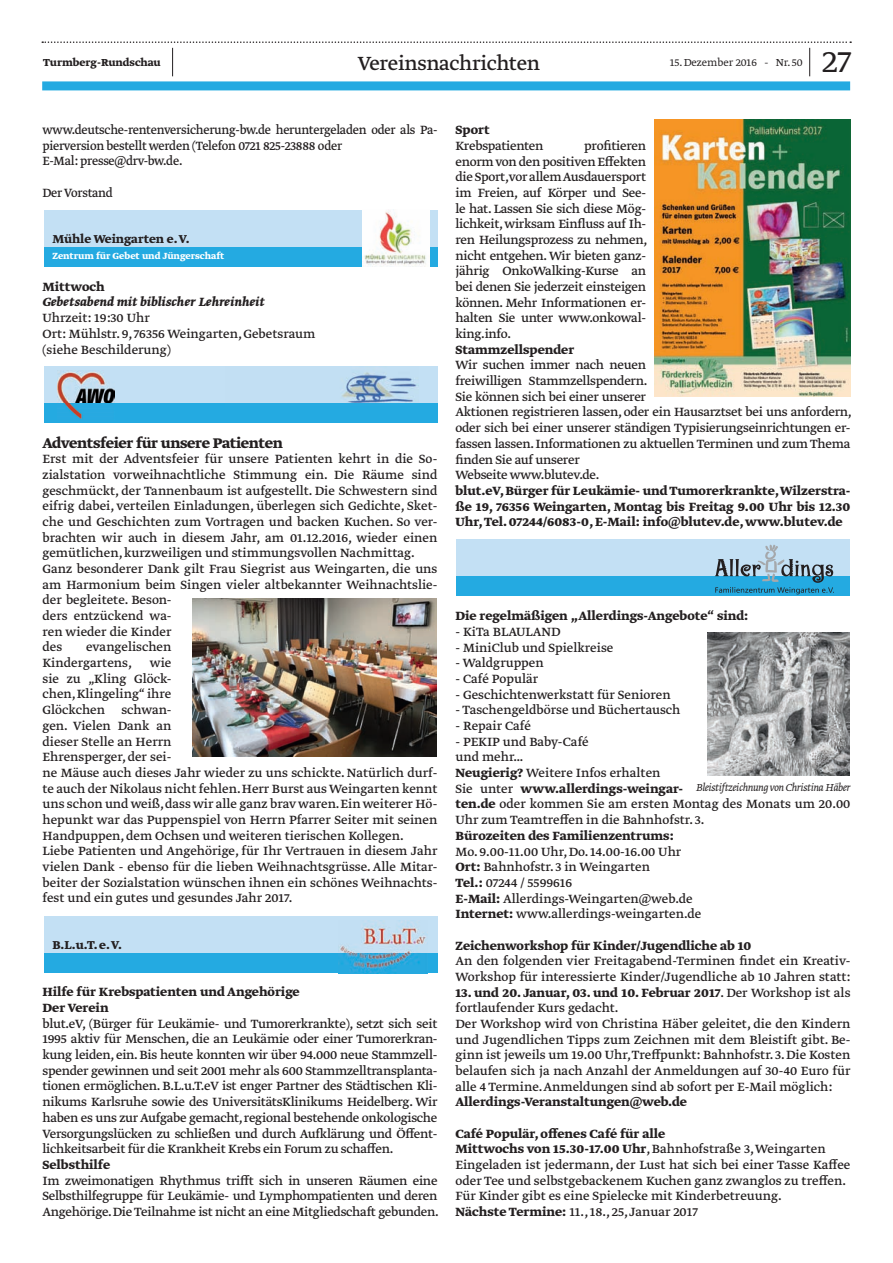
<style>
.page{position:relative;width:893px;height:1263px;background:#fff}
.page>*{position:absolute;margin:0;border:0;box-sizing:border-box;transform-origin:0 0}
.t1{font:300 36px "Greta Text Std";color:#231f20}
.t2{font:22.5px "Greta Text Std";letter-spacing:-.015em;color:#231f20}
.t3{font:700 16.5px "Greta Text Std";letter-spacing:-.02em;color:#231f20}
.t4{font:14.1px/15.8px "Greta Text Std";color:#231f20}
.t5{font:700 14.1px/15.8px "Greta Text Std";color:#231f20}
.t6{font:14.1px/15.8px "Greta Text Std";letter-spacing:-.02em;color:#231f20}
.t7{font:14.1px/15.8px "Greta Text Std";letter-spacing:-.02em;color:#231f20;scale:.95 1}
.t8{font:italic 700 14.1px "Greta Text Std";color:#231f20}
.t9{font:700 13.5px "Greta Text Std";color:#231f20}
.t10{font:italic 300 12px "Greta Text Std";letter-spacing:-.03em;color:#231f20}
.t11{font:300 12px "Greta Text Std";color:#231f20}
.t12{font:700 12px "Greta Text Std";color:#231f20}
.t13{font:700 10.5px "Greta Text Std";color:#fff}
.s1{font-weight:700}
</style>
<div class="page">
<div style="left:42px;top:81px;width:808px;height:9px;background:#24aae1"></div>
<svg style="left:42px;top:41px;width:809px;height:35px"></svg>
<div style="left:44px;top:210px;width:393px;height:57px;background:#c3e0f4"></div>
<div style="left:44px;top:247px;width:393px;height:20px;background:#24aae1"></div>
<img style="left:363px;top:210px;width:66px;height:57px">
<div style="left:44px;top:366px;width:393px;height:57px;background:#c3e0f4"></div>
<div style="left:44px;top:403px;width:393px;height:20px;background:#24aae1"></div>
<img style="left:58px;top:371px;width:57px;height:48px">
<img style="left:342px;top:372px;width:75px;height:31px">
<img style="left:192px;top:598px;width:244px;height:158px">
<div style="left:44px;top:916px;width:393px;height:57px;background:#c3e0f4"></div>
<div style="left:44px;top:953px;width:393px;height:20px;background:#24aae1"></div>
<img style="left:338px;top:922px;width:88px;height:51px">
<img style="left:654px;top:119px;width:197px;height:277px">
<div style="left:456px;top:539px;width:394px;height:57px;background:#c3e0f4"></div>
<div style="left:456px;top:576px;width:394px;height:20px;background:#24aae1"></div>
<svg style="left:715px;top:545px;width:119px;height:49px"></svg>
<img style="left:707px;top:632px;width:143px;height:143px">
<p class="t12" style="left:43px;top:56px;width:119px">Turmberg-Rundschau</p>
<p class="t11" style="left:670px;top:56px;width:134px">15. Dezember 2016 - Nr. 50</p>
<h1 class="t1" style="left:822px;top:41px;width:30px">27</h1>
<h2 class="t2" style="left:358px;top:50px;width:184px">Vereinsnachrichten</h2>
<p class="t7" style="left:43px;top:123px;width:417px">www.deutsche-rentenversicherung-bw.de heruntergeladen oder als Pa&shy;pierversion bestellt werden (Telefon 0721 825-23888 oder<br>E-Mal: presse@drv-bw.de.</p>
<p class="t7" style="left:43px;top:185px;width:76px">Der Vorstand</p>
<p class="t9" style="left:52px;top:231px;width:139px">Mühle Weingarten e. V.</p>
<p class="t13" style="left:52px;top:250px;width:173px">Zentrum für Gebet und Jüngerschaft</p>
<p class="t5" style="left:43px;top:279px;width:64px">Mittwoch</p>
<p class="t8" style="left:43px;top:294px;width:224px">Gebetsabend mit biblischer Lehreinheit</p>
<p class="t4" style="left:43px;top:311px;width:274px">Uhrzeit: 19:30 Uhr<br>Ort: Mühlstr. 9, 76356 Weingarten, Gebetsraum (siehe Beschilderung)</p>
<p class="t3" style="left:43px;top:433px;width:242px">Adventsfeier für unsere Patienten</p>
<p class="t4" style="left:43px;top:452px;width:396px">Erst mit der Adventsfeier für unsere Patienten kehrt in die So&shy;zialstation vorweihnachtliche Stimmung ein. Die Räume sind geschmückt, der Tannenbaum ist aufgestellt. Die Schwestern sind eifrig dabei, verteilen Einladungen, überlegen sich Gedichte, Sket&shy;che und Geschichten zum Vortragen und backen Kuchen. So ver&shy;brachten wir auch in diesem Jahr, am 01.12.2016, wieder einen gemütlichen, kurzweiligen und stimmungsvollen Nachmittag.<br>Ganz besonderer Dank gilt Frau Siegrist aus Weingarten, die uns am Harmonium beim Singen vieler altbekannter Weihnachtslie&shy;der begleitete. Beson-<br>ders entzückend wa-<br>ren wieder die Kinder<br>des</p>
<p class="t4" style="left:43px;top:640px;width:130px;text-indent:43px">evangelischen<br>Kindergartens,</p>
<p class="t4" style="left:43px;top:656px;width:396px;text-indent:107px">wie<br>sie zu „Kling Glöck-<br>chen, Klingeling“ ihre<br>Glöckchen schwan-<br>gen. Vielen Dank an<br>dieser Stelle an Herrn<br>Ehrensperger, der sei-<br>ne Mäuse auch dieses Jahr wieder zu uns schickte. Natürlich durf&shy;te auch der Nikolaus nicht fehlen. Herr Burst aus Weingarten kennt uns schon und weiß, dass wir alle ganz brav waren. Ein weiterer Hö&shy;hepunkt war das Puppenspiel von Herrn Pfarrer Seiter mit seinen Handpuppen, dem Ochsen und weiteren tierischen Kollegen.<br>Liebe Patienten und Angehörige, für Ihr Vertrauen in diesem Jahr vielen Dank - ebenso für die lieben Weihnachtsgrüsse. Alle Mitar&shy;beiter der Sozialstation wünschen ihnen ein schönes Weihnachts&shy;fest und ein gutes und gesundes Jahr 2017.</p>
<p class="t9" style="left:52px;top:937px;width:71px">B.L.u.T. e. V.</p>
<p class="t5" style="left:43px;top:985px;width:259px">Hilfe für Krebspatienten und Angehörige<br>Der Verein</p>
<p class="t4" style="left:43px;top:1016px;width:396px;text-align:justify">blut.eV, (Bürger für Leukämie- und Tumorerkrankte), setzt sich seit 1995 aktiv für Menschen, die an Leukämie oder einer Tumorerkran&shy;kung leiden, ein. Bis heute konnten wir über 94.000 neue Stammzell&shy;spender gewinnen und seit 2001 mehr als 600 Stammzelltransplanta&shy;tionen ermöglichen. B.L.u.T.eV ist enger Partner des Städtischen Kli&shy;nikums Karlsruhe sowie des UniversitätsKlinikums Heidelberg. Wir haben es uns zur Aufgabe gemacht, regional bestehende onkologische Versorgungslücken zu schließen und durch Aufklärung und Öffent&shy;lichkeitsarbeit für die Krankheit Krebs ein Forum zu schaffen.</p>
<p class="t5" style="left:43px;top:1157px;width:69px">Selbsthilfe</p>
<p class="t4" style="left:43px;top:1173px;width:398px;text-align:justify">Im zweimonatigen Rhythmus trifft sich in unseren Räumen eine Selbsthilfegruppe für Leukämie- und Lymphompatienten und deren Angehörige. Die Teilnahme ist nicht an eine Mitgliedschaft gebunden.</p>
<p class="t5" style="left:455px;top:123px;width:36px">Sport</p>
<p class="t6" style="left:455px;top:139px;width:90px">Krebspatienten</p>
<p class="t4" style="left:455px;top:139px;width:194px;text-align:justify;text-indent:129px">profitieren enorm von den positiven Effekten die Sport,vor allem Ausdauersport im Freien, auf Körper und See&shy;le hat. Lassen Sie sich diese Mög&shy;lichkeit, wirksam Einfluss auf Ih&shy;ren Heilungsprozess zu nehmen, nicht entgehen. Wir bieten ganz&shy;jährig OnkoWalking-Kurse an bei denen Sie jederzeit einsteigen können. Mehr Informationen er&shy;halten Sie unter www.onkowal&shy;king.info.</p>
<p class="t5" style="left:455px;top:342px;width:120px">Stammzellspender</p>
<p class="t6" style="left:455px;top:358px;width:398px">Wir suchen immer nach neuen<br>freiwilligen Stammzellspendern.<br>Sie können sich bei einer unserer<br>Aktionen registrieren lassen, oder ein Hausarztset bei uns anfordern, oder sich bei einer unserer ständigen Typisierungseinrichtungen er&shy;fassen lassen. Informationen zu aktuellen Terminen und zum Thema finden Sie auf unserer<br>Webseite www.blutev.de.</p>
<p class="t5" style="left:455px;top:483px;width:396px;text-align:justify">blut.eV, Bürger für Leukämie- und Tumorerkrankte, Wilzerstra&shy;ße 19, 76356 Weingarten, Montag bis Freitag 9.00 Uhr bis 12.30<br>Uhr, Tel. 07244/6083-0, E-Mail: info@blutev.de, www.blutev.de</p>
<p class="t5" style="left:455px;top:609px;width:294px">Die regelmäßigen „Allerdings-Angebote“ sind:</p>
<p class="t4" style="left:455px;top:625px;width:106px">- KiTa BLAULAND</p>
<p class="t4" style="left:455px;top:640px;width:159px">- MiniClub und Spielkreise</p>
<p class="t4" style="left:455px;top:656px;width:90px">- Waldgruppen</p>
<p class="t4" style="left:455px;top:672px;width:84px">- Café Populär</p>
<p class="t4" style="left:455px;top:687px;width:217px">- Geschichtenwerkstatt für Senioren</p>
<p class="t4" style="left:455px;top:703px;width:226px">- Taschengeldbörse und Büchertausch</p>
<p class="t4" style="left:455px;top:719px;width:77px">- Repair Café</p>
<p class="t4" style="left:455px;top:734px;width:396px">- PEKIP und Baby-Café<br>und mehr…<br><span class="s1">Neugierig?</span> Weitere Infos erhalten<br>Sie unter <span class="s1">www.allerdings-weingar-<br>ten.de</span> oder kommen Sie am ersten Montag des Monats um 20.00<br>Uhr zum Teamtreffen in die Bahnhofstr. 3.</p>
<p class="t5" style="left:455px;top:828px;width:220px">Bürozeiten des Familienzentrums:</p>
<p class="t4" style="left:455px;top:844px;width:247px">Mo. 9.00-11.00 Uhr, Do. 14.00-16.00 Uhr <span class="s1">Ort:</span> Bahnhofstr. 3 in Weingarten<br><span class="s1">Tel.:</span> 07244 / 5599616<br><span class="s1">E-Mail:</span> Allerdings-Weingarten@web.de <span class="s1">Internet:</span> www.allerdings-weingarten.de</p>
<p class="t5" style="left:455px;top:938px;width:297px">Zeichenworkshop für Kinder/Jugendliche ab 10</p>
<p class="t4" style="left:455px;top:954px;width:396px">An den folgenden vier Freitagabend-Terminen findet ein Kreativ-<br>Workshop für interessierte Kinder/Jugendliche ab 10 Jahren statt:</p>
<p class="t4" style="left:455px;top:985px;width:397px"><span class="s1">13. und 20. Januar, 03. und 10. Februar 2017</span>. Der Workshop ist als fortlaufender Kurs gedacht.<br>Der Workshop wird von Christina Häber geleitet, die den Kindern und Jugendlichen Tipps zum Zeichnen mit dem Bleistift gibt. Be&shy;ginn ist jeweils um 19.00 Uhr,Treffpunkt: Bahnhofstr. 3. Die Kosten belaufen sich ja nach Anzahl der Anmeldungen auf 30-40 Euro für alle 4 Termine. Anmeldungen sind ab sofort per E-Mail möglich:</p>
<p class="t5" style="left:455px;top:1095px;width:233px">Allerdings-Veranstaltungen@web.de</p>
<p class="t4" style="left:455px;top:1126px;width:396px"><span class="s1">Café Populär, offenes Café für alle<br>Mittwochs von 15.30-17.00 Uhr</span>, Bahnhofstraße 3, Weingarten Eingeladen ist jedermann, der Lust hat sich bei einer Tasse Kaffee oder Tee und selbstgebackenem Kuchen ganz zwanglos zu treffen.<br>Für Kinder gibt es eine Spielecke mit Kinderbetreuung.<br><span class="s1">Nächste Termine:</span> 11., 18., 25, Januar 2017</p>
<p class="t10" style="left:696px;top:781px;width:156px">Bleistiftzeichnung von Christina Häber</p>
</div>
